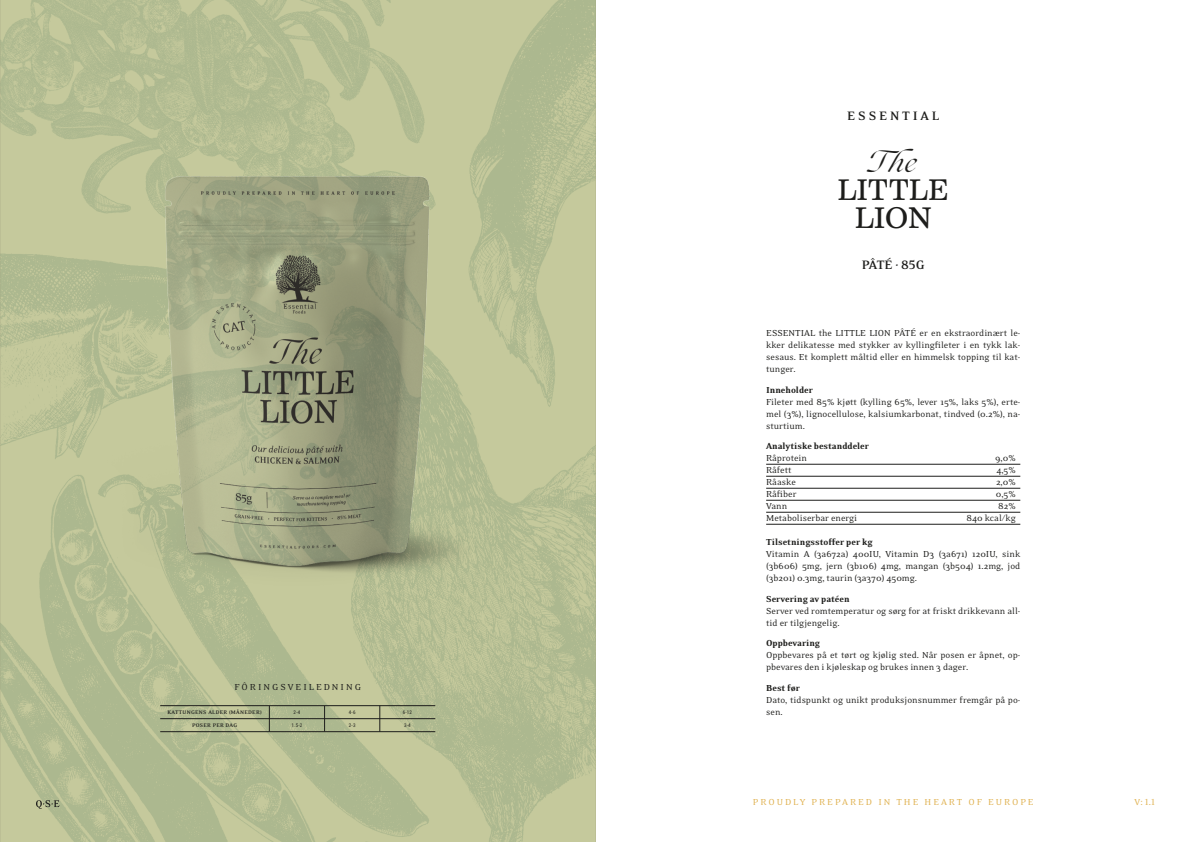
<style>
.page{position:relative;width:1191px;height:842px;background:#fff}
.page>*{position:absolute;margin:0;border:0;box-sizing:border-box;transform-origin:0 0}
.Produktnavn_overskrift{font:30px "Ogg Text";letter-spacing:-.01em;color:#1d1d1b}
.Produktnavn_overskrift-2{font:italic 26px "Ogg";color:#1d1d1b}
.t1{font:700 14px "Eidetic Neo OT";letter-spacing:.2em;color:#1d1d1b}
.Brødtekst{font:10px/12px "Eidetic Neo OT";color:#1d1d1b;text-align:justify}
.Underoverskrift{font:900 10px "Eidetic Neo OT";color:#1d1d1b}
.Skema{font:10px "Eidetic Neo OT";color:#1d1d1b}
.t2{font:10px "Eidetic Neo OT";letter-spacing:.2em;color:#e0b252}
.Brødtekst-2{font:10px "Eidetic Neo OT";letter-spacing:.2em;color:#1d1d1b}
.t3{font:700 6px "Eidetic Neo OT";letter-spacing:.05em;color:#1d1d1b}
.t4{font:5px "Roboto Condensed";color:#1d1d1b}
</style>
<div class="page">
<img style="left:0;top:0;width:595px;height:842px">
<img style="left:91px;top:144px;width:413px;height:465px">
<hr style="left:766px;top:464px;width:254px;height:1px;background:#1d1d1b">
<hr style="left:766px;top:476px;width:254px;height:1px;background:#1d1d1b">
<hr style="left:766px;top:488px;width:254px;height:1px;background:#1d1d1b">
<hr style="left:766px;top:500px;width:254px;height:1px;background:#1d1d1b">
<hr style="left:766px;top:512px;width:254px;height:1px;background:#1d1d1b">
<hr style="left:766px;top:524px;width:254px;height:1px;background:#1d1d1b">
<svg style="left:36px;top:800px;width:23px;height:9px"></svg>
<hr style="left:160px;top:705px;width:275px;height:1px;background:#1d1d1b">
<hr style="left:160px;top:718px;width:275px;height:1px;background:#1d1d1b">
<hr style="left:160px;top:731px;width:275px;height:1px;background:#1d1d1b">
<svg style="left:269px;top:706px;width:1px;height:25px"></svg>
<svg style="left:324px;top:706px;width:1px;height:25px"></svg>
<svg style="left:379px;top:706px;width:1px;height:26px"></svg>
<p class="Brødtekst-2" style="left:234px;top:682px;width:128px">FÔRINGSVEILEDNING</p>
<p class="t3" style="left:168px;top:709px;width:96px">KATTUNGENS ALDER (MÅNEDER)</p>
<p class="t3" style="left:192px;top:722px;width:47px">POSER PER DAG</p>
<p class="t4" style="left:294px;top:709px;width:8px">2-4</p>
<p class="t4" style="left:291px;top:721px;width:12px">1.5-2</p>
<p class="t4" style="left:349px;top:709px;width:8px">4-6</p>
<p class="t4" style="left:349px;top:721px;width:8px">2-3</p>
<p class="t4" style="left:403px;top:709px;width:11px">6-12</p>
<p class="t4" style="left:404px;top:721px;width:8px">3-4</p>
<p class="t1" style="left:847px;top:108px;width:93px">ESSENTIAL</p>
<p class="Produktnavn_overskrift-2" style="left:869px;top:143px;width:49px">Th e</p>
<p class="Produktnavn_overskrift" style="left:838px;top:171px;width:112px">LITTLE</p>
<p class="Produktnavn_overskrift" style="left:855px;top:199px;width:78px">LION</p>
<p class="t1" style="left:862px;top:257px;width:64px">PÂTÉ · 85G</p>
<p class="Brødtekst" style="left:766px;top:327px;width:256px">ESSENTIAL the LITTLE LION PÂTÉ er en ekstraordinært le&shy;kker delikatesse med stykker av kyllingfileter i en tykk lak&shy;sesaus. Et komplett måltid eller en himmelsk topping til kat&shy;tunger.</p>
<p class="Underoverskrift" style="left:766px;top:384px;width:48px">Inneholder</p>
<p class="Brødtekst" style="left:766px;top:396px;width:256px">Fileter med 85% kjøtt (kylling 65%, lever 15%, laks 5%), erte&shy;mel (3%), lignocellulose, kalsiumkarbonat, tindved (0.2%), na&shy;sturtium.</p>
<p class="Underoverskrift" style="left:766px;top:441px;width:104px">Analytiske bestanddeler</p>
<p class="Skema" style="left:766px;top:453px;width:42px">Råprotein</p>
<p class="Skema" style="left:995px;top:453px;width:22px">9,0%</p>
<p class="Skema" style="left:766px;top:465px;width:27px">Råfett</p>
<p class="Skema" style="left:996px;top:465px;width:21px">4,5%</p>
<p class="Skema" style="left:766px;top:477px;width:31px">Råaske</p>
<p class="Skema" style="left:996px;top:477px;width:21px">2,0%</p>
<p class="Skema" style="left:766px;top:489px;width:32px">Råfiber</p>
<p class="Skema" style="left:996px;top:489px;width:21px">0,5%</p>
<p class="Skema" style="left:766px;top:501px;width:23px">Vann</p>
<p class="Skema" style="left:998px;top:501px;width:19px">82%</p>
<p class="Skema" style="left:766px;top:513px;width:93px">Metaboliserbar energi</p>
<p class="Skema" style="left:966px;top:513px;width:51px">840 kcal/kg</p>
<p class="Underoverskrift" style="left:766px;top:537px;width:108px">Tilsetningsstoffer per kg</p>
<p class="Brødtekst" style="left:766px;top:548px;width:256px">Vitamin A (3a672a) 400IU, Vitamin D3 (3a671) 120IU, sink (3b606) 5mg, jern (3b106) 4mg, mangan (3b504) 1.2mg, jod (3b201) 0.3mg, taurin (3a370) 450mg.</p>
<p class="Underoverskrift" style="left:766px;top:593px;width:85px">Servering av patéen</p>
<p class="Brødtekst" style="left:766px;top:605px;width:256px">Server ved romtemperatur og sørg for at friskt drikkevann all&shy;tid er tilgjengelig.</p>
<p class="Underoverskrift" style="left:766px;top:638px;width:55px">Oppbevaring</p>
<p class="Brødtekst" style="left:766px;top:649px;width:256px">Oppbevares på et tørt og kjølig sted. Når posen er åpnet, op&shy;pbevares den i kjøleskap og brukes innen 3 dager.</p>
<p class="Underoverskrift" style="left:766px;top:682px;width:35px">Best før</p>
<p class="Brødtekst" style="left:766px;top:694px;width:256px">Dato, tidspunkt og unikt produksjonsnummer fremgår på po&shy;sen.</p>
<p class="t2" style="left:752px;top:797px;width:282px">PROUDLY PREPARED IN THE HEART OF EUROPE</p>
<p class="t2" style="left:1134px;top:797px;width:22px">V: 1.1</p>
</div>
